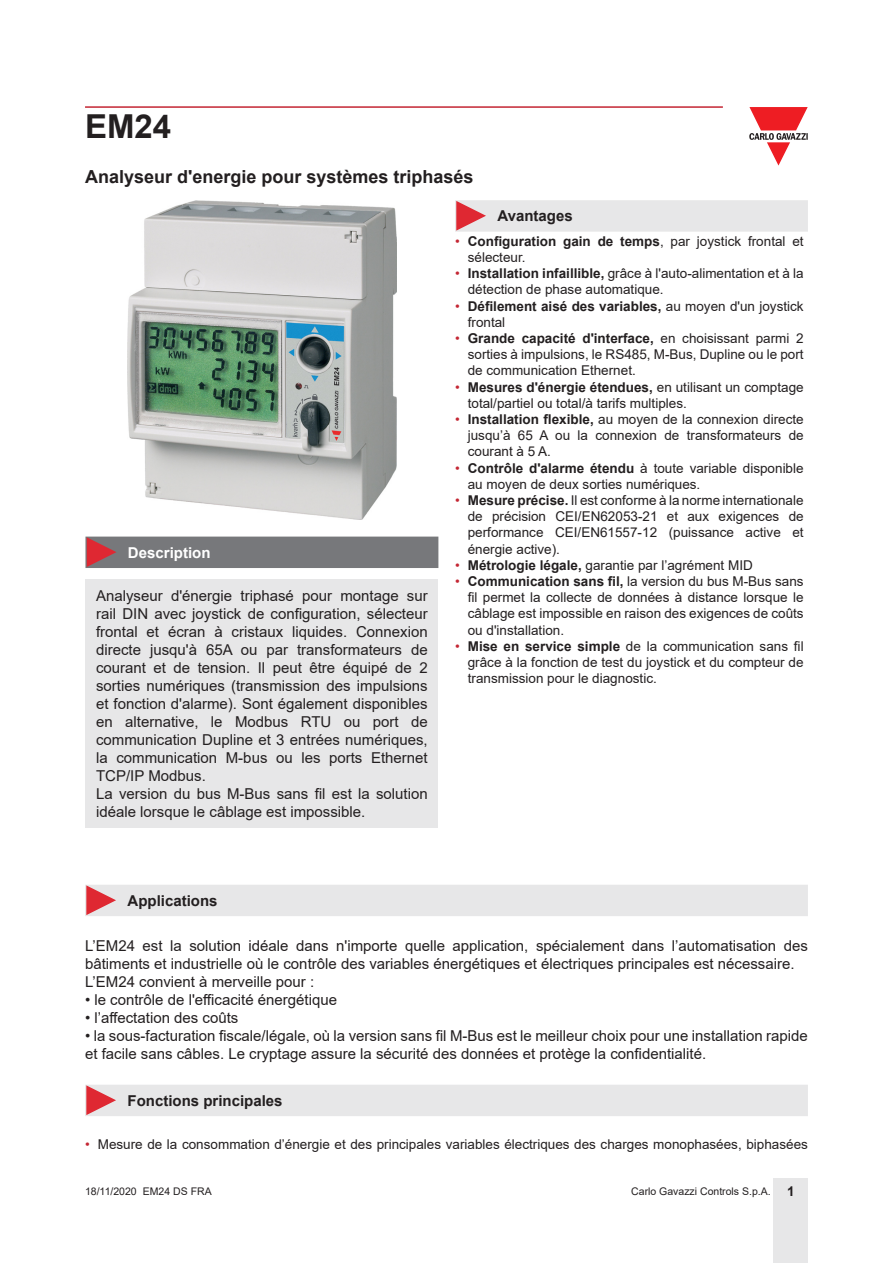
<style>
.page{position:relative;width:893px;height:1263px;background:#fff}
.page>*{position:absolute;margin:0;border:0;box-sizing:border-box;transform-origin:0 0}
.t1{font:700 33px "Arial";color:#231f20}
.Titolo02{font:700 18px "Arial";color:#231f20}
.Testo{font:15px/18px "Arial";color:#231f20}
.Titolo03{font:700 15px "Arial";color:#231f20}
.Titolo04{font:700 15px "Arial";color:#fff}
.t2{font:13.5px/16.2px "Arial";color:#231f20;text-align:justify}
.t3{font:700 13.5px/16.2px "Arial";color:#231f20}
.t4{font:10.5px "Arial";color:#231f20}
.s1{color:#c42633}
.s2{font-weight:700}
.s3{font-weight:400;color:#c42633}
.s4{font-weight:400}
.s5{font-weight:700;font-size:13.5px}
</style>
<div class="page">
<hr style="left:85px;top:106px;width:638px;height:2px;background:#c42633">
<div style="left:774px;top:1178px;width:34px;height:85px;background:#e7e7e8"></div>
<svg style="left:749px;top:107px;width:59px;height:59px"></svg>
<div style="left:85px;top:580px;width:353px;height:248px;background:#e7e7e8"></div>
<img style="left:127px;top:201px;width:270px;height:319px">
<div style="left:85px;top:537px;width:353px;height:31px;background:#77787b"></div>
<div style="left:455px;top:200px;width:353px;height:32px;background:#e7e7e8"></div>
<div style="left:85px;top:885px;width:723px;height:31px;background:#e7e7e8"></div>
<div style="left:85px;top:1085px;width:723px;height:31px;background:#e7e7e8"></div>
<h1 class="t1" style="left:85px;top:103px;width:88px">EM24</h1>
<p class="Titolo02" style="left:85px;top:164px;width:390px">Analyseur d'energie pour systèmes triphasés</p>
<p class="Titolo04" style="left:128px;top:542px;width:84px">Description</p>
<p class="Testo" style="left:96px;top:587px;width:333px;text-align:justify">Analyseur d'énergie triphasé pour montage sur rail DIN avec joystick de configuration, sélecteur frontal et écran à cristaux liquides. Connexion directe jusqu'à 65A ou par transformateurs de courant et de tension. Il peut être équipé de 2 sorties numériques (transmission des impulsions et fonction d'alarme). Sont également disponibles en alternative, le Modbus RTU ou port de communication Dupline et 3 entrées numériques, la communication M-bus ou les ports Ethernet TCP/IP Modbus.</p>
<p class="Testo" style="left:96px;top:785px;width:333px">La version du bus M-Bus sans fil est la solution idéale lorsque le câblage est impossible.</p>
<p class="Titolo03" style="left:497px;top:206px;width:77px">Avantages</p>
<p class="t2" style="left:468px;top:233px;width:337px;text-indent:-13px"><span class="s1">•</span> <span class="s2">Configuration gain de temps</span>, par joystick frontal et sélecteur.</p>
<p class="t2" style="left:468px;top:265px;width:337px;text-indent:-13px"><span class="s1">•</span> <span class="s2">Installation infaillible,</span> grâce à l'auto-alimentation et à la détection de phase automatique.</p>
<p class="t3" style="left:468px;top:298px;width:337px;text-indent:-13px"><span class="s3">•</span> Défilement aisé des variables, <span class="s4">au moyen d'un joystick frontal</span></p>
<p class="t2" style="left:468px;top:330px;width:337px;text-indent:-13px"><span class="s1">•</span> <span class="s2">Grande capacité d'interface,</span> en choisissant parmi 2 sorties à impulsions, le RS485, M-Bus, Dupline ou le port de communication Ethernet.</p>
<p class="t2" style="left:468px;top:379px;width:337px;text-indent:-13px"><span class="s1">•</span> <span class="s2">Mesures d'énergie étendues,</span> en utilisant un comptage total/partiel ou total/à tarifs multiples.</p>
<p class="t2" style="left:468px;top:411px;width:337px;text-indent:-13px"><span class="s1">•</span> <span class="s2">Installation flexible,</span> au moyen de la connexion directe jusqu’à 65 A ou la connexion de transformateurs de courant à 5 A.</p>
<p class="t2" style="left:468px;top:460px;width:337px;text-indent:-13px"><span class="s1">•</span> <span class="s2">Contrôle d'alarme étendu</span> à toute variable disponible au moyen de deux sorties numériques.</p>
<p class="t2" style="left:468px;top:492px;width:337px;text-indent:-13px"><span class="s1">•</span> <span class="s2">Mesure précise.</span> Il est conforme à la norme internationale de précision CEI/EN62053-21 et aux exigences de performance CEI/EN61557-12 (puissance active et énergie active).</p>
<p class="t2" style="left:455px;top:557px;width:299px"><span class="s1">•</span> <span class="s2">Métrologie légale,</span> garantie par l’agrément MID</p>
<p class="t2" style="left:468px;top:573px;width:337px;text-indent:-13px"><span class="s1">•</span> <span class="s2">Communication sans fil,</span> la version du bus M-Bus sans fil permet la collecte de données à distance lorsque le câblage est impossible en raison des exigences de coûts ou d'installation.</p>
<p class="t2" style="left:468px;top:638px;width:337px;text-indent:-13px"><span class="s1">•</span> <span class="s2">Mise en service simple</span> de la communication sans fil grâce à la fonction de test du joystick et du compteur de transmission pour le diagnostic.</p>
<p class="Titolo03" style="left:128px;top:890px;width:92px">Applications</p>
<p class="Testo" style="left:85px;top:937px;width:724px">L’EM24 est la solution idéale dans n'importe quelle application, spécialement dans l’automatisation des bâtiments et industrielle où le contrôle des variables énergétiques et électriques principales est nécessaire.</p>
<p class="Testo" style="left:85px;top:973px;width:231px">L’EM24 convient à merveille pour :</p>
<p class="Testo" style="left:85px;top:991px;width:254px">• le contrôle de l'efficacité énergétique</p>
<p class="Testo" style="left:85px;top:1009px;width:155px">• l’affectation des coûts</p>
<p class="Testo" style="left:85px;top:1027px;width:724px">• la sous-facturation fiscale/légale, où la version sans fil M-Bus est le meilleur choix pour une installation rapide et facile sans câbles. Le cryptage assure la sécurité des données et protège la confidentialité.</p>
<p class="Titolo03" style="left:128px;top:1090px;width:157px">Fonctions principales</p>
<p class="t2" style="left:85px;top:1136px;width:724px"><span class="s1">•</span> Mesure de la consommation d’énergie et des principales variables électriques des charges monophasées, biphasées</p>
<p class="t4" style="left:85px;top:1183px;width:128px">18/11/2020 EM24 DS FRA</p>
<p class="t4" style="left:631px;top:1183px;width:165px">Carlo Gavazzi Controls S.p.A. <span class="s5">1</span></p>
</div>
